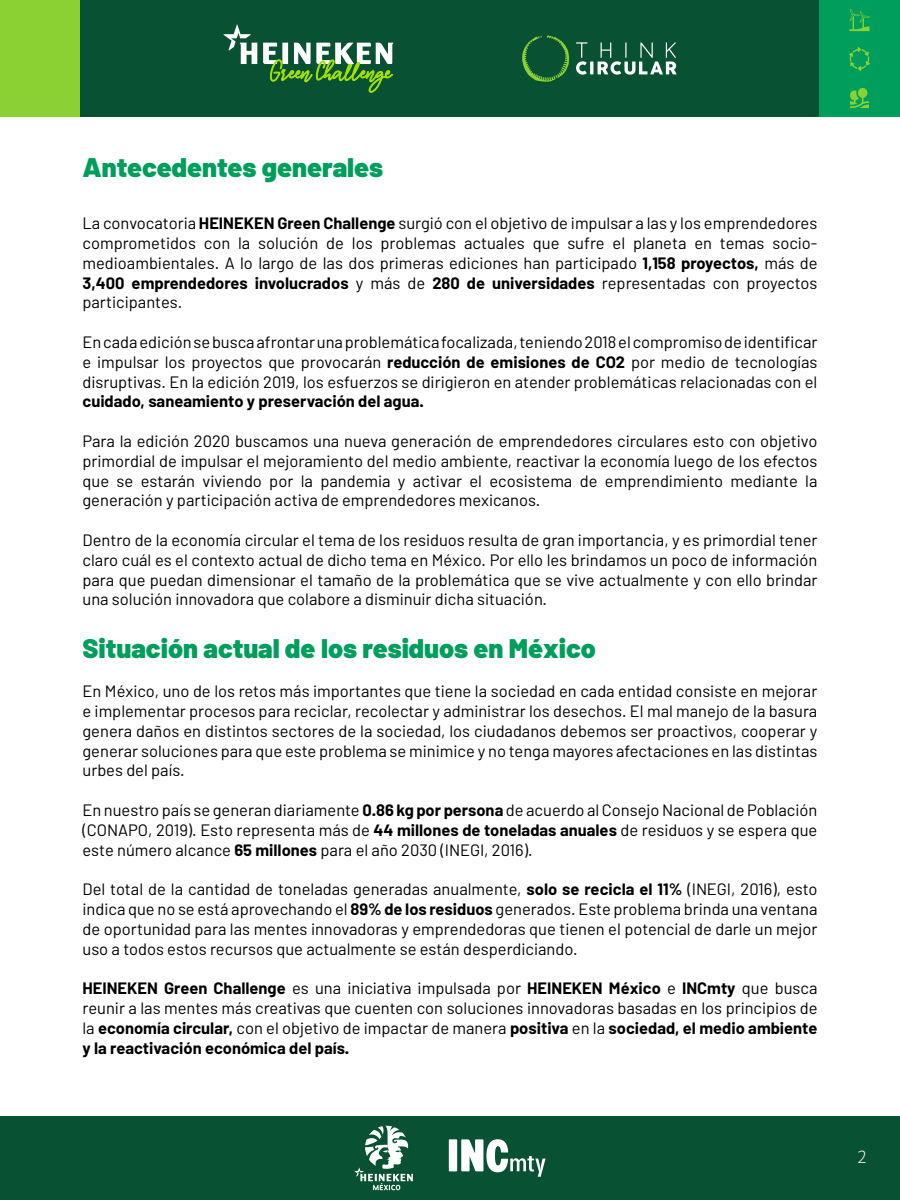
<style>
.page{position:relative;width:900px;height:1200px;background:#fff}
.page>*{position:absolute;margin:0;border:0;box-sizing:border-box;transform-origin:0 0}
.t1{font:900 27px "Barlow";color:#009e5c}
.t2{font:300 18px "RNS Sanz";color:#fff}
.t3{font:16.5px/19.8px "Barlow";color:#000;text-align:justify}
.t4{font:700 16.5px "Barlow";color:#000}
.s1{font-weight:700}
</style>
<div class="page">
<div style="left:0;top:0;width:900px;height:117px;background:#085233"></div>
<div style="left:0;top:1116px;width:900px;height:84px;background:#085233"></div>
<div style="left:1px;top:0;width:79px;height:117px;background:#8ad133"></div>
<div style="left:819px;top:0;width:81px;height:117px;background:#009e5c"></div>
<svg style="left:223px;top:24px;width:170px;height:69px"></svg>
<svg style="left:576px;top:42px;width:101px;height:33px"></svg>
<svg style="left:522px;top:35px;width:47px;height:47px"></svg>
<svg style="left:850px;top:88px;width:19px;height:20px"></svg>
<svg style="left:849px;top:47px;width:21px;height:24px"></svg>
<svg style="left:849px;top:9px;width:21px;height:22px"></svg>
<svg style="left:354px;top:1126px;width:59px;height:64px"></svg>
<div style="left:449px;top:1139px;width:8px;height:32px;background:#fff"></div>
<svg style="left:461px;top:1139px;width:85px;height:38px"></svg>
<h1 class="t1" style="left:82px;top:151px;width:302px">Antecedentes generales</h1>
<p class="t3" style="left:82px;top:213px;width:737px">La convocatoria <span class="s1">HEINEKEN Green Challenge</span> surgió con el objetivo de impulsar a las y los emprendedores comprometidos con la solución de los problemas actuales que sufre el planeta en temas socio&shy;medioambientales. A lo largo de las dos primeras ediciones han participado <span class="s1">1,158 proyectos,</span> más de <span class="s1">3,400 emprendedores involucrados</span> y más de <span class="s1">280 de universidades</span> representadas con proyectos participantes.</p>
<p class="t3" style="left:82px;top:332px;width:737px">En cada edición se busca afrontar una problemática focalizada, teniendo 2018 el compromiso de identificar e impulsar los proyectos que provocarán <span class="s1">reducción de emisiones de CO2</span> por medio de tecnologías disruptivas. En la edición 2019, los esfuerzos se dirigieron en atender problemáticas relacionadas con el</p>
<p class="t4" style="left:82px;top:391px;width:343px">cuidado, saneamiento y preservación del agua.</p>
<p class="t3" style="left:82px;top:431px;width:737px">Para la edición 2020 buscamos una nueva generación de emprendedores circulares esto con objetivo primordial de impulsar el mejoramiento del medio ambiente, reactivar la economía luego de los efectos que se estarán viviendo por la pandemia y activar el ecosistema de emprendimiento mediante la generación y participación activa de emprendedores mexicanos.</p>
<p class="t3" style="left:82px;top:530px;width:737px">Dentro de la economía circular el tema de los residuos resulta de gran importancia, y es primordial tener claro cuál es el contexto actual de dicho tema en México. Por ello les brindamos un poco de información para que puedan dimensionar el tamaño de la problemática que se vive actualmente y con ello brindar una solución innovadora que colabore a disminuir dicha situación.</p>
<h1 class="t1" style="left:82px;top:631px;width:515px">Situación actual de los residuos en México</h1>
<p class="t3" style="left:82px;top:681px;width:737px">En México, uno de los retos más importantes que tiene la sociedad en cada entidad consiste en mejorar e implementar procesos para reciclar, recolectar y administrar los desechos. El mal manejo de la basura genera daños en distintos sectores de la sociedad, los ciudadanos debemos ser proactivos, cooperar y generar soluciones para que este problema se minimice y no tenga mayores afectaciones en las distintas urbes del país.</p>
<p class="t3" style="left:82px;top:800px;width:736px">En nuestro país se generan diariamente <span class="s1">0.86 kg por persona</span> de acuerdo al Consejo Nacional de Población (CONAPO, 2019). Esto representa más de <span class="s1">44 millones de toneladas anuales</span> de residuos y se espera que este número alcance <span class="s1">65 millones</span> para el año 2030 (INEGI, 2016).</p>
<p class="t3" style="left:82px;top:879px;width:737px">Del total de la cantidad de toneladas generadas anualmente, <span class="s1">solo se recicla el 11%</span> (INEGI, 2016), esto indica que no se está aprovechando el <span class="s1">89% de los residuos</span> generados. Este problema brinda una ventana de oportunidad para las mentes innovadoras y emprendedoras que tienen el potencial de darle un mejor uso a todos estos recursos que actualmente se están desperdiciando.</p>
<p class="t3" style="left:82px;top:978px;width:737px"><span class="s1">HEINEKEN Green Challenge</span> es una iniciativa impulsada por <span class="s1">HEINEKEN México</span> e <span class="s1">INCmty</span> que busca reunir a las mentes más creativas que cuenten con soluciones innovadoras basadas en los principios de la <span class="s1">economía circular,</span> con el objetivo de impactar de manera <span class="s1">positiva</span> en la <span class="s1">sociedad, el medio ambiente y la reactivación económica del país.</span></p>
<p class="t2" style="left:857px;top:1146px;width:11px">2</p>
</div>
